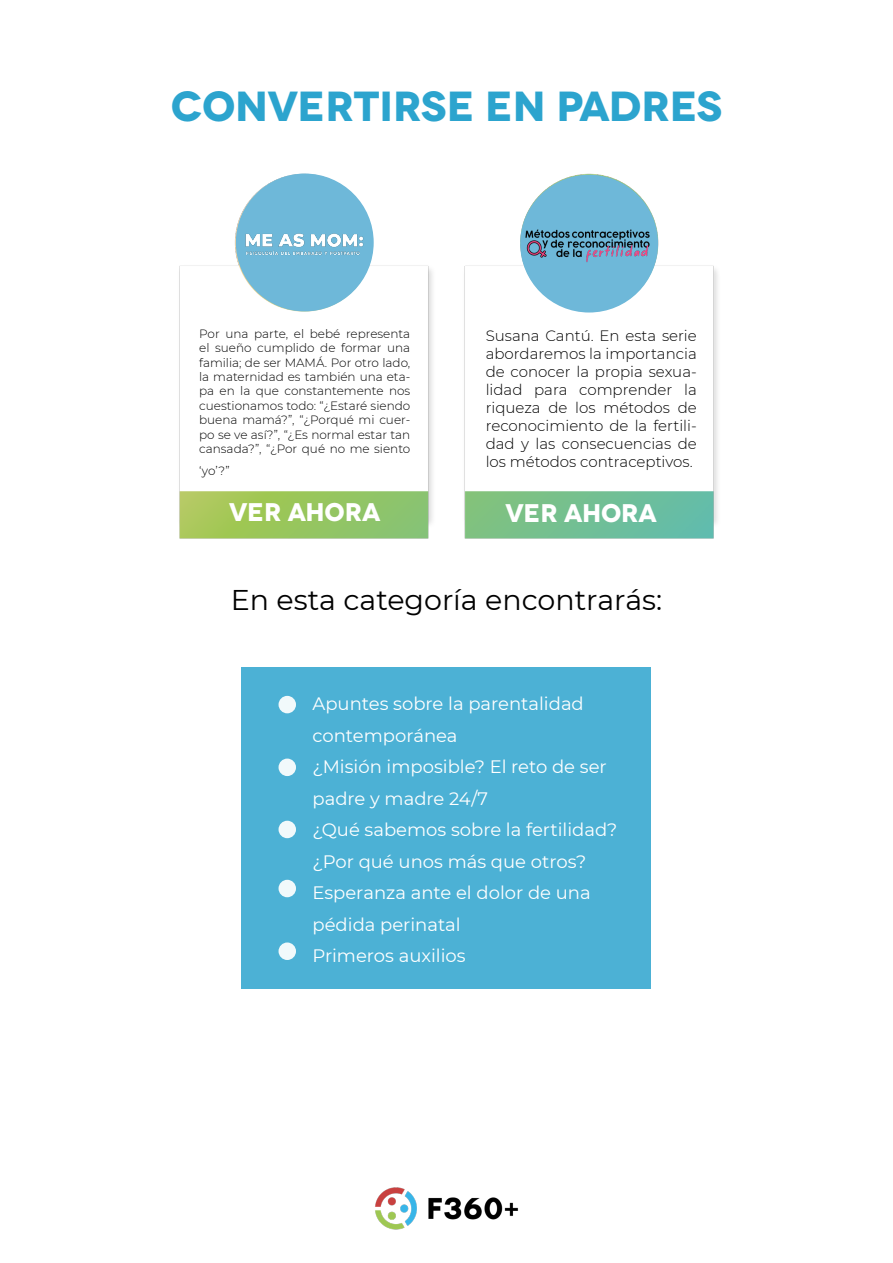
<style>
.page{position:relative;width:893px;height:1263px;background:#fff}
.page>*{position:absolute;margin:0;border:0;box-sizing:border-box;transform-origin:0 0}
.t1{font:700 42px "Novecentowide";letter-spacing:-.005em;color:#2ca4ce}
.t2{font:28.5px "Montserrat";color:#000}
.t3{font:700 25.5px "Novecentowide";letter-spacing:-.01em;color:#fff}
.t4{font:18px/31.5px "Montserrat";color:#fff}
.t5{font:300 15px/18px "Montserrat";color:#000;text-align:justify}
.t6{font:300 12px/14.4px "Montserrat";color:#000;text-align:justify}
</style>
<div class="page">
<img style="left:375px;top:1187px;width:144px;height:43px">
<div style="left:242px;top:667px;width:409px;height:322px;background:#4cb1d5"></div>
<div style="left:279px;top:696px;width:17px;height:17px;background:#f1f9fb;border-radius:50%"></div>
<div style="left:279px;top:758px;width:17px;height:18px;background:#f1f9fb;border-radius:50%"></div>
<div style="left:279px;top:821px;width:17px;height:17px;background:#f1f9fb;border-radius:50%"></div>
<div style="left:279px;top:880px;width:17px;height:17px;background:#f1f9fb;border-radius:50%"></div>
<div style="left:279px;top:942px;width:17px;height:18px;background:#f1f9fb;border-radius:50%"></div>
<img style="left:179px;top:173px;width:539px;height:366px">
<div style="left:520px;top:175px;width:138px;height:137px;background:#6eb8d9;border-radius:50%"></div>
<div style="left:236px;top:174px;width:138px;height:137px;background:#6eb8d9;border-radius:50%"></div>
<img style="left:525px;top:229px;width:125px;height:33px">
<img style="left:245px;top:233px;width:119px;height:22px">
<h1 class="t1" style="left:171px;top:80px;width:553px">CONVERTIRSE EN PADRES</h1>
<p class="t6" style="left:199px;top:326px;width:213px">Por una parte, el bebé representa el sueño cumplido de formar una familia; de ser MAMÁ. Por otro lado, la maternidad es también una eta&shy;pa en la que constantemente nos cuestionamos todo: “¿Estaré siendo buena mamá?”, “¿Porqué mi cuer&shy;po se ve así?”, “¿Es normal estar tan cansada?”, “¿Por qué no me siento</p>
<p class="t6" style="left:199px;top:463px;width:32px">‘yo’?”</p>
<h3 class="t3" style="left:229px;top:496px;width:153px">VER AHORA</h3>
<h3 class="t3" style="left:505px;top:497px;width:153px">VER AHORA</h3>
<p class="t5" style="left:486px;top:326px;width:213px">Susana Cantú. En esta serie abordaremos la importancia de conocer la propia sexua&shy;lidad para comprender la riqueza de los métodos de reconocimiento de la fertili&shy;dad y las consecuencias de los métodos contraceptivos.</p>
<h2 class="t2" style="left:231px;top:581px;width:433px">En esta categoría encontrarás:</h2>
<h3 class="t4" style="left:313px;top:687px;width:306px">Apuntes sobre la parentalidad contemporánea<br>¿Misión imposible? El reto de ser padre y madre 24/7<br>¿Qué sabemos sobre la fertilidad? ¿Por qué unos más que otros?<br>Esperanza ante el dolor de una pédida perinatal<br>Primeros auxilios</h3>
</div>
